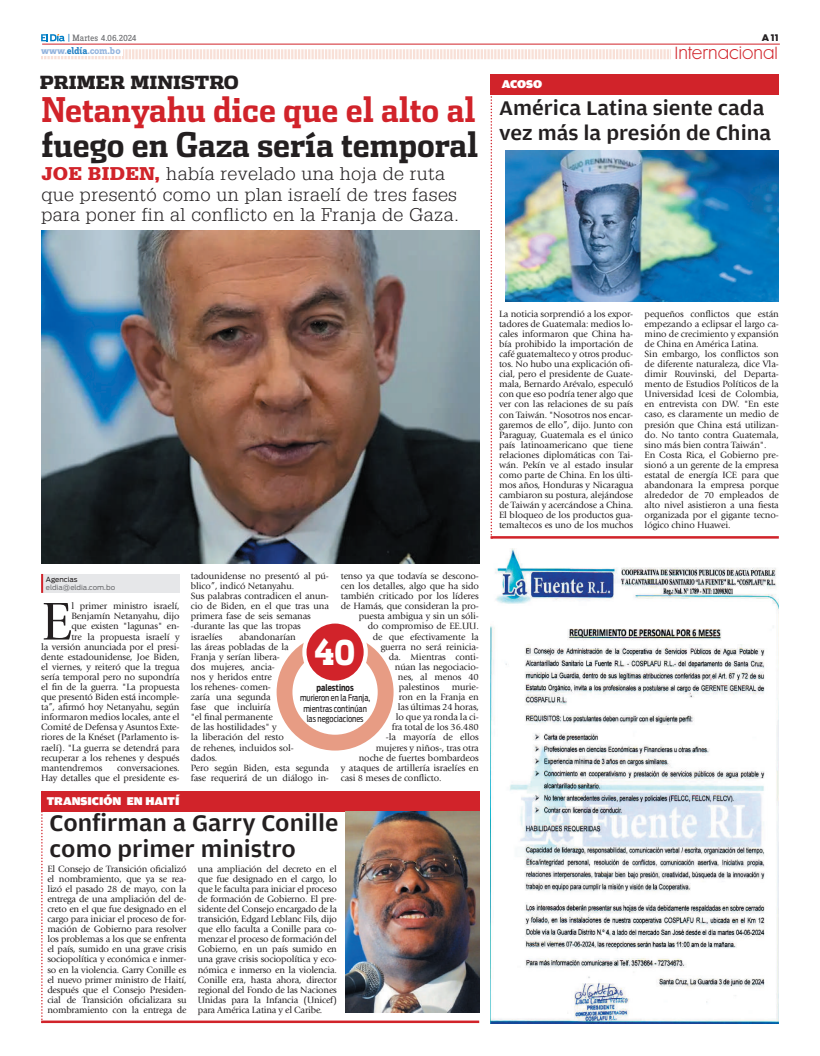
<style>
.page{position:relative;width:820px;height:1056px;background:#fff}
.page>*{position:absolute;margin:0;border:0;box-sizing:border-box;transform-origin:0 0}
.t1{font:55.4px "Giovanni";color:#231f20}
.t2{font:700 34px "Dispatch Cond";color:#d1232a}
.t3{font:700 34px "Dispatch Cond";color:#231f20}
.t4{font:900 34px "Dispatch";color:#fff;scale:.8 1}
.t5{font:500 24px/25.2px "Amplitude Wide";color:#231f20}
.t6{font:500 21px/25.2px "Amplitude Wide";color:#231f20}
.t7{font:300 18px/20.2px "Glypha";letter-spacing:.02em;color:#231f20;scale:1.1 1}
.t8{font:900 18px "Dispatch";color:#231f20}
.t9{font:16px "Cg Futura Maxi Lt";color:#d1232a}
.t10{font:900 12px "Amplitude Wide";color:#fff}
.t11{font:700 10px "Zine Slab Dis";color:#95b5de}
.t12{font:9.5px/10.1px "Giovanni";letter-spacing:-.01em;color:#231f20}
.t13{font:9.5px "Zine Slab Dis";color:#6c6d70}
.t14{font:9px/10.5px "Antenna Cond";color:#231f20;text-align:center;scale:.9 1}
.t15{font:700 9px "Antenna Cond";color:#231f20;scale:.9 1}
.t16{font:900 9px "Antenna";color:#231f20}
.t17{font:7px "Antenna";color:#6c6d70}
.t18{font:7px "Antenna";color:#231f20}
.s1{color:#2783c5}
.s2{font-weight:900;color:#d1232a}
</style>
<div class="page">
<svg style="left:41px;top:49px;width:628px;height:10px"></svg>
<hr style="left:42px;top:44px;width:737px;height:1px;background:#d1232a">
<div style="left:41px;top:46px;width:82px;height:9px;background:#fff"></div>
<svg style="left:41px;top:34px;width:24px;height:7px"></svg>
<div style="left:41px;top:574px;width:138px;height:19px;background:#e6e7e9"></div>
<svg style="left:41px;top:574px;width:2px;height:19px"></svg>
<img style="left:41px;top:231px;width:438px;height:333px">
<img style="left:490px;top:549px;width:288px;height:474px">
<div style="left:490px;top:74px;width:288px;height:21px;background:#d1232a"></div>
<hr style="left:490px;top:536px;width:288px;height:3px;background:#d1232a">
<svg style="left:490px;top:96px;width:2px;height:443px"></svg>
<div style="left:276px;top:634px;width:117px;height:117px;background:#e79c84;border-radius:50%"></div>
<div style="left:292px;top:649px;width:85px;height:86px;background:#fff;border-radius:50%"></div>
<div style="left:304px;top:621px;width:61px;height:62px;background:#d1232a;border-radius:50%"></div>
<div style="left:302px;top:619px;width:65px;height:66px;border:4px solid #fff;border-radius:50%"></div>
<div style="left:41px;top:791px;width:438px;height:20px;background:#d1232a"></div>
<hr style="left:41px;top:1020px;width:438px;height:3px;background:#d1232a">
<img style="left:345px;top:811px;width:134px;height:202px">
<svg style="left:41px;top:811px;width:2px;height:211px"></svg>
<img style="left:505px;top:150px;width:273px;height:151px">
<p class="t13" style="left:68px;top:34px;width:70px"><span class="s1">|</span> Martes 4.06.2024</p>
<p class="t16" style="left:761px;top:32px;width:19px">A 11</p>
<p class="t11" style="left:41px;top:45px;width:81px">www.<span class="s1">eldía</span>.com.bo</p>
<h3 class="t9" style="left:674px;top:43px;width:105px">Internacional</h3>
<h3 class="t8" style="left:40px;top:70px;width:200px">PRIMER MINISTRO</h3>
<h2 class="t2" style="left:41px;top:88px;width:435px">Netanyahu dice que el alto al</h2>
<h2 class="t3" style="left:41px;top:123px;width:438px">fuego en Gaza sería temporal</h2>
<h3 class="t7" style="left:41px;top:164px;width:381px"><span class="s2">JOE BIDEN,</span> había revelado una hoja de ruta que presentó como un plan israelí de tres fases para poner fin al conflicto en la Franja de Gaza.</h3>
<p class="t10" style="left:501px;top:78px;width:42px">ACOSO</p>
<h3 class="t6" style="left:499px;top:95px;width:273px">América Latina siente cada vez más la presión de China</h3>
<p class="t18" style="left:46px;top:575px;width:33px">Agencias</p>
<p class="t17" style="left:46px;top:583px;width:71px">eldia@eldia.com.bo</p>
<h1 class="t1" style="left:41px;top:590px;width:32px">E</h1>
<p class="t12" style="left:71px;top:601px;width:110px">l primer ministro israelí,</p>
<p class="t12" style="left:71px;top:611px;width:110px">Benjamín Netanyahu, dijo</p>
<p class="t12" style="left:71px;top:621px;width:110px">que existen "lagunas" en-</p>
<p class="t12" style="left:71px;top:631px;width:110px">tre la propuesta israelí y</p>
<p class="t12" style="left:41px;top:642px;width:140px">la versión anunciada por el presi-</p>
<p class="t12" style="left:41px;top:652px;width:140px">dente estadounidense, Joe Biden,</p>
<p class="t12" style="left:41px;top:662px;width:140px">el viernes, y reiteró que la tregua</p>
<p class="t12" style="left:41px;top:672px;width:140px">sería temporal pero no supondría</p>
<p class="t12" style="left:41px;top:682px;width:140px">el fin de la guerra. "La propuesta</p>
<p class="t12" style="left:41px;top:692px;width:140px">que presentó Biden está incomple-</p>
<p class="t12" style="left:41px;top:702px;width:140px">ta”, afirmó hoy Netanyahu, según</p>
<p class="t12" style="left:41px;top:712px;width:140px">informaron medios locales, ante el</p>
<p class="t12" style="left:41px;top:722px;width:140px">Comité de Defensa y Asuntos Exte-</p>
<p class="t12" style="left:41px;top:732px;width:140px">riores de la Knéset (Parlamento is-</p>
<p class="t12" style="left:41px;top:742px;width:140px">raelí). "La guerra se detendrá para</p>
<p class="t12" style="left:41px;top:753px;width:140px">recuperar a los rehenes y después</p>
<p class="t12" style="left:41px;top:763px;width:63px">mantendremos</p>
<p class="t12" style="left:41px;top:763px;width:140px;text-align:right">conversaciones.<br>Hay detalles que el presidente es-</p>
<p class="t10" style="left:47px;top:794px;width:134px">TRANSICIÓN EN HAITÍ</p>
<p class="t12" style="left:191px;top:571px;width:140px">tadounidense no presentó al pú&shy;blico”, indicó Netanyahu.<br>Sus palabras contradicen el anun&shy;cio de Biden, en el que tras una primera fase de seis semanas -durante las que las tropas israelíes</p>
<p class="t12" style="left:340px;top:571px;width:140px">tenso ya que todavía se descono-</p>
<p class="t12" style="left:340px;top:581px;width:140px">cen los detalles, algo que ha sido</p>
<p class="t12" style="left:340px;top:591px;width:140px">también criticado por los líderes</p>
<p class="t12" style="left:340px;top:601px;width:140px">de Hamás, que consideran la pro-</p>
<p class="t12" style="left:358px;top:611px;width:122px">puesta ambigua y sin un sóli-</p>
<p class="t12" style="left:367px;top:621px;width:113px">do compromiso de EE.UU.</p>
<p class="t12" style="left:372px;top:631px;width:107px">de que efectivamente la</p>
<p class="t12" style="left:380px;top:642px;width:100px">guerra no será reinicia-</p>
<p class="t12" style="left:388px;top:652px;width:91px">da. Mientras conti-</p>
<p class="t12" style="left:394px;top:662px;width:85px">núan las negociacio-</p>
<p class="t12" style="left:397px;top:672px;width:82px">nes, al menos 40</p>
<p class="t12" style="left:398px;top:682px;width:42px">palestinos</p>
<p class="t12" style="left:451px;top:682px;width:28px">murie-</p>
<p class="t12" style="left:398px;top:692px;width:81px">ron en la Franja en</p>
<p class="t12" style="left:397px;top:702px;width:83px">las últimas 24 horas,</p>
<p class="t12" style="left:395px;top:712px;width:85px">lo que ya ronda la ci-</p>
<p class="t12" style="left:391px;top:722px;width:89px">fra total de los 36.480</p>
<p class="t12" style="left:385px;top:732px;width:94px">-la mayoría de ellos</p>
<p class="t12" style="left:375px;top:742px;width:105px">mujeres y niños-, tras otra</p>
<p class="t12" style="left:358px;top:752px;width:122px">noche de fuertes bombardeos</p>
<p class="t12" style="left:340px;top:763px;width:139px">y ataques de artillería israelíes en</p>
<p class="t12" style="left:340px;top:773px;width:102px">casi 8 meses de conflicto.</p>
<p class="t12" style="left:191px;top:631px;width:140px;text-indent:48px">abandonarían<br>las áreas pobladas de la<br>Franja y serían libera-<br>dos mujeres, ancia-<br>nos y heridos entre<br>los rehenes- comen-<br>zaría una segunda<br>fase que incluiría<br>"el final permanente<br>de las hostilidades" y<br>la liberación del resto<br>de rehenes, incluidos sol-<br>dados.<br>Pero según Biden, esta segunda fase requerirá de un diálogo in-</p>
<h2 class="t4" style="left:314px;top:627px;width:52px">40</h2>
<p class="t15" style="left:316px;top:682px;width:43px">palestinos</p>
<p class="t14" style="left:300px;top:693px;width:79px">murieron en la Franja, mientras continúan las negociaciones</p>
<h3 class="t5" style="left:50px;top:811px;width:290px">Confirman a Garry Conille como primer ministro</h3>
<p class="t12" style="left:47px;top:864px;width:140px;text-align:justify">El Consejo de Transición oficializó el nombramiento, que ya se rea&shy;lizó el pasado 28 de mayo, con la entrega de una ampliación del de&shy;creto en el que fue designado en el cargo para iniciar el proceso de for&shy;mación de Gobierno para resolver los problemas a los que se enfrenta el país, sumido en una grave crisis sociopolítica y económica e inmer&shy;so en la violencia. Garry Conille es el nuevo primer ministro de Haití, después que el Consejo Presiden&shy;cial de Transición oficializara su nombramiento con la entrega de</p>
<p class="t12" style="left:198px;top:864px;width:140px;text-align:justify">una ampliación del decreto en el que fue designado en el cargo, lo que le faculta para iniciar el proceso de formación de Gobierno. El pre&shy;sidente del Consejo encargado de la transición, Edgard Leblanc Fils, dijo que ello faculta a Conille para co&shy;menzar el proceso de formación del Gobierno, en un país sumido en una grave crisis sociopolítica y eco&shy;nómica e inmerso en la violencia.<br>Conille era, hasta ahora, director regional del Fondo de las Naciones Unidas para la Infancia (Unicef) para América Latina y el Caribe.</p>
<p class="t12" style="left:499px;top:309px;width:136px;text-align:justify">La noticia sorprendió a los expor&shy;tadores de Guatemala: medios lo&shy;cales informaron que China ha&shy;bía prohibido la importación de café guatemalteco y otros produc&shy;tos. No hubo una explicación ofi&shy;cial, pero el presidente de Guate&shy;mala, Bernardo Arévalo, especuló con que eso podría tener algo que ver con las relaciones de su país con Taiwán. "Nosotros nos encar&shy;garemos de ello”, dijo. Junto con Paraguay, Guatemala es el único país latinoamericano que tiene relaciones diplomáticas con Tai&shy;wán. Pekín ve al estado insular como parte de China. En los últi&shy;mos años, Honduras y Nicaragua cambiaron su postura, alejándose de Taiwán y acercándose a China.<br>El bloqueo de los productos gua&shy;temaltecos es uno de los muchos</p>
<p class="t12" style="left:644px;top:308px;width:136px">pequeños conflictos que están empezando a eclipsar el largo ca&shy;mino de crecimiento y expansión de China en América Latina.<br>Sin embargo, los conflictos son de diferente naturaleza, dice Vla&shy;dimir Rouvinski, del Departa&shy;mento de Estudios Políticos de la<br>Universidad Icesi de Colombia, en entrevista con DW. "En este caso, es claramente un medio de presión que China está utilizan&shy;do. No tanto contra Guatemala, sino más bien contra Taiwán".<br>En Costa Rica, el Gobierno pre&shy;sionó a un gerente de la empresa estatal de energía ICE para que abandonara la empresa porque alrededor de 70 empleados de alto nivel asistieron a una fiesta organizada por el gigante tecno&shy;lógico chino Huawei.</p>
</div>
